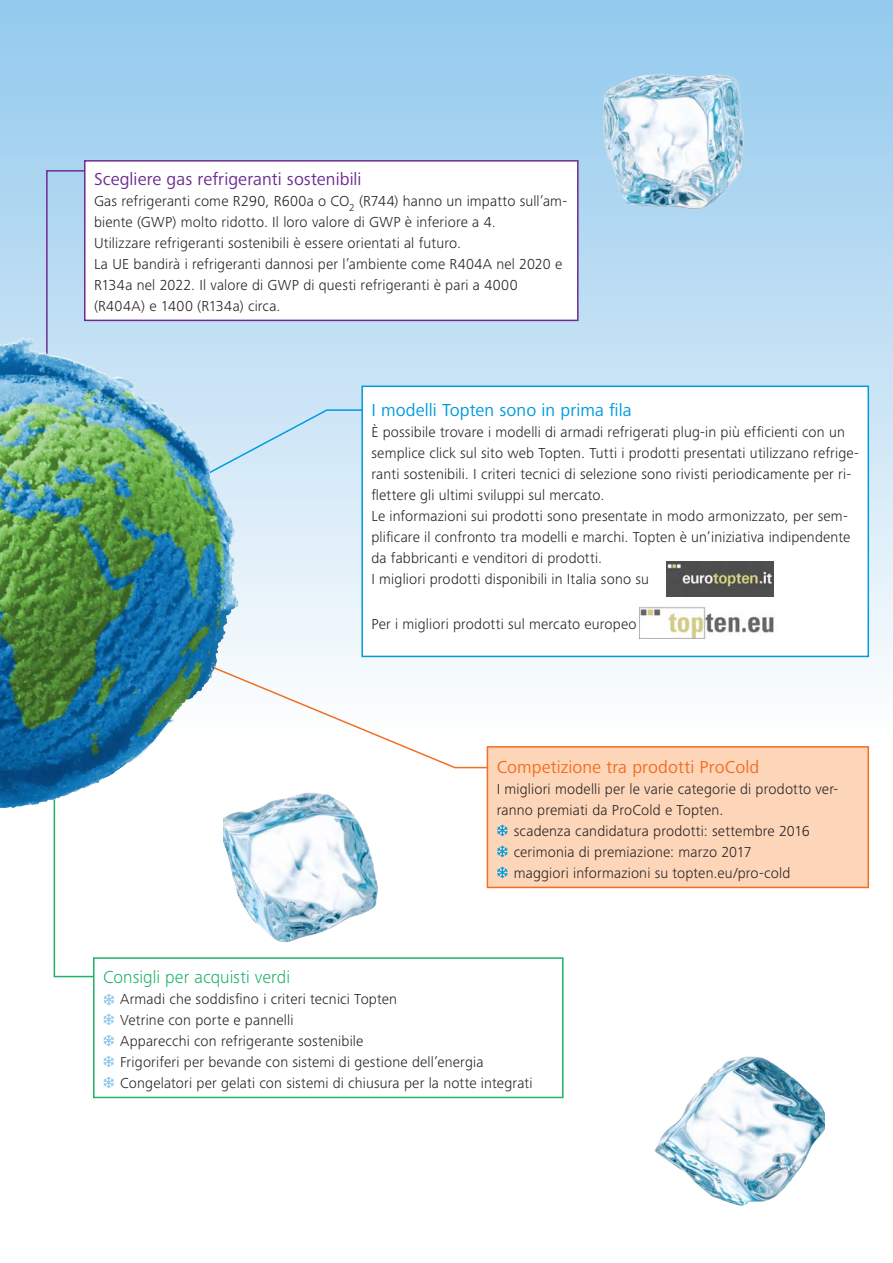
<style>
.page{position:relative;width:893px;height:1263px;background:#fff}
.page>*{position:absolute;margin:0;border:0;box-sizing:border-box;transform-origin:0 0}
.Title_bodytext{font:18px "Frutiger Next Pro";letter-spacing:.005em;color:#6e2c91}
.Title_bodytext-2{font:18px "Frutiger Next Pro";letter-spacing:.005em;color:#f36e21}
.Title_bodytext-3{font:18px "Frutiger Next Pro";letter-spacing:.005em;color:#009bde}
.Bodytext{font:300 18px "Frutiger Next Pro";color:#1eb26a}
.Bodytext-2{font:300 15px/21px "Frutiger Next Pro";letter-spacing:.015em;color:#231f20}
</style>
<div class="page">
<div style="left:0;top:0;width:893px;height:731px;background:linear-gradient(to bottom,#92c8ed,#fcfdfe)"></div>
<svg style="left:53px;top:828px;width:39px;height:150px"></svg>
<svg style="left:251px;top:586px;width:356px;height:183px"></svg>
<img style="left:587px;top:58px;width:175px;height:172px">
<img style="left:654px;top:1056px;width:171px;height:150px">
<img style="left:224px;top:792px;width:154px;height:151px">
<svg style="left:251px;top:409px;width:110px;height:177px;background:#d7ebf8"></svg>
<svg style="left:45px;top:169px;width:81px;height:164px;background:#b3d2ee"></svg>
<svg style="left:361px;top:385px;width:509px;height:273px"></svg>
<div style="left:639px;top:605px;width:149px;height:36px;background:linear-gradient(to right,#fff,#fff)"></div>
<img style="left:639px;top:607px;width:149px;height:31px">
<svg style="left:83px;top:159px;width:496px;height:163px"></svg>
<img style="left:0;top:333px;width:251px;height:495px">
<svg style="left:92px;top:957px;width:472px;height:142px"></svg>
<div style="left:486px;top:745px;width:384px;height:144px;background:#fdd6ba"></div>
<svg style="left:104px;top:994px;width:10px;height:11px"></svg>
<img style="left:666px;top:561px;width:107px;height:36px">
<p class="Title_bodytext" style="left:94px;top:169px;width:269px">Scegliere gas refrigeranti sostenibili</p>
<p class="Bodytext-2" style="left:94px;top:191px;width:475px">Gas refrigeranti come R290, R600a o CO<sub>2</sub> (R744) hanno un impatto sull’am&shy;biente (GWP) molto ridotto. Il loro valore di GWP è inferiore a 4.</p>
<p class="Bodytext-2" style="left:94px;top:233px;width:369px">Utilizzare refrigeranti sostenibili è essere orientati al futuro.</p>
<p class="Bodytext-2" style="left:94px;top:254px;width:470px">La UE bandirà i refrigeranti dannosi per l’ambiente come R404A nel 2020 e<br>R134a nel 2022. Il valore di GWP di questi refrigeranti è pari a 4000 (R404A) e 1400 (R134a) circa.</p>
<p class="Title_bodytext-3" style="left:371px;top:400px;width:262px">I modelli Topten sono in prima fila</p>
<p class="Bodytext-2" style="left:371px;top:422px;width:489px">È possibile trovare i modelli di armadi refrigerati plug-in più efficienti con un semplice click sul sito web Topten. Tutti i prodotti presentati utilizzano refrige&shy;ranti sostenibili. I criteri tecnici di selezione sono rivisti periodicamente per ri&shy;flettere gli ultimi sviluppi sul mercato.</p>
<p class="Bodytext-2" style="left:371px;top:506px;width:480px">Le informazioni sui prodotti sono presentate in modo armonizzato, per sem&shy;plificare il confronto tra modelli e marchi. Topten è un’iniziativa indipendente da fabbricanti e venditori di prodotti.</p>
<p class="Bodytext-2" style="left:371px;top:569px;width:279px">I migliori prodotti disponibili in Italia sono su</p>
<p class="Bodytext-2" style="left:371px;top:614px;width:267px">Per i migliori prodotti sul mercato europeo</p>
<p class="Title_bodytext-2" style="left:497px;top:757px;width:264px">Competizione tra prodotti ProCold</p>
<p class="Bodytext-2" style="left:497px;top:779px;width:343px">I migliori modelli per le varie categorie di prodotto ver&shy;ranno premiati da ProCold e Topten.</p>
<p class="Bodytext-2" style="left:514px;top:821px;width:298px">scadenza candidatura prodotti: settembre 2016</p>
<p class="Bodytext-2" style="left:514px;top:842px;width:240px">cerimonia di premiazione: marzo 2017</p>
<p class="Bodytext-2" style="left:514px;top:863px;width:278px">maggiori informazioni su topten.eu/pro-cold</p>
<p class="Bodytext" style="left:103px;top:967px;width:189px">Consigli per acquisti verdi</p>
<p class="Bodytext-2" style="left:120px;top:989px;width:278px">Armadi che soddisfino i criteri tecnici Topten</p>
<p class="Bodytext-2" style="left:120px;top:1010px;width:175px">Vetrine con porte e pannelli</p>
<p class="Bodytext-2" style="left:120px;top:1031px;width:245px">Apparecchi con refrigerante sostenibile</p>
<p class="Bodytext-2" style="left:120px;top:1052px;width:365px">Frigoriferi per bevande con sistemi di gestione dell’energia</p>
<p class="Bodytext-2" style="left:120px;top:1073px;width:414px">Congelatori per gelati con sistemi di chiusura per la notte integrati</p>
</div>
